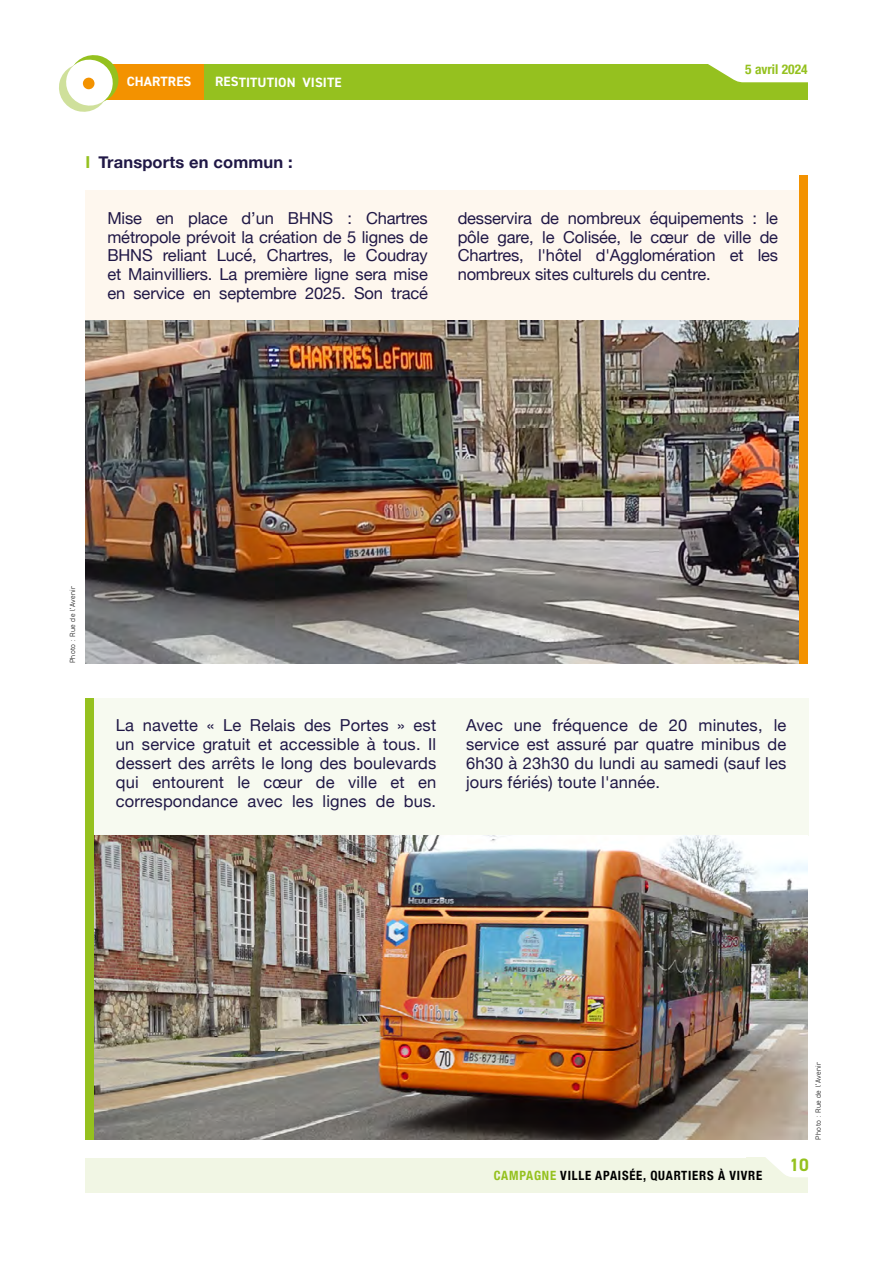
<style>
.page{position:relative;width:893px;height:1263px;background:#fff}
.page>*{position:absolute;margin:0;border:0;box-sizing:border-box;transform-origin:0 0}
.t1{font:700 18px "DIN2014";color:#95c11f}
.t2{font:16.5px/18.9px "Helvetica Neue";letter-spacing:-.01em;color:#201846;text-align:justify}
.t3{font:700 16.5px "Helvetica Neue";letter-spacing:.01em;color:#201846}
.t4{font:700 13.5px "DIN2014";letter-spacing:.005em;color:#fff}
.t5{font:700 condensed 13.5px "Helvetica Neue";color:#95c11f}
.t6{font:700 condensed 12.75px "Helvetica Neue";letter-spacing:.06em;color:#000}
.t7{font:300 7.5px "DIN2014";letter-spacing:.05em;color:#000}
.s1{color:#95c11f}
</style>
<div class="page">
<div style="left:85px;top:1158px;width:662px;height:34px;background:#f1f6e4"></div>
<svg style="left:666px;top:1157px;width:142px;height:36px"></svg>
<div style="left:85px;top:191px;width:723px;height:137px;background:#fef7ee"></div>
<div style="left:86px;top:698px;width:723px;height:138px;background:#f7faf0"></div>
<img style="left:85px;top:320px;width:714px;height:343px">
<div style="left:799px;top:175px;width:9px;height:488px;background:#f39200"></div>
<img style="left:94px;top:836px;width:714px;height:304px">
<div style="left:85px;top:698px;width:9px;height:442px;background:#95c11f"></div>
<div style="left:94px;top:64px;width:714px;height:36px;background:#95c11f"></div>
<svg style="left:59px;top:55px;width:145px;height:57px"></svg>
<svg style="left:83px;top:77px;width:12px;height:13px"></svg>
<svg style="left:708px;top:64px;width:100px;height:19px"></svg>
<p class="t4" style="left:127px;top:73px;width:66px">CHARTRES</p>
<p class="t4" style="left:215px;top:73px;width:128px">RESTITUTION VISITE</p>
<p class="t3" style="left:86px;top:149px;width:209px"><span class="s1">I</span> Transports en commun :</p>
<p class="t5" style="left:745px;top:58px;width:64px">5 avril 2024</p>
<p class="t2" style="left:107px;top:209px;width:322px">Mise en place d’un BHNS : Chartres métropole prévoit la création de 5 lignes de BHNS reliant Lucé, Chartres, le Coudray et Mainvilliers. La première ligne sera mise en service en septembre 2025. Son tracé</p>
<p class="t2" style="left:458px;top:209px;width:322px">desservira de nombreux équipements : le pôle gare, le Colisée, le cœur de ville de Chartres, l'hôtel d'Agglomération et les nombreux sites culturels du centre.</p>
<p class="t7" style="left:68px;top:663px;width:79px;rotate:-90deg">Photo : Rue de l’Avenir</p>
<p class="t2" style="left:116px;top:717px;width:322px">La navette « Le Relais des Portes » est un service gratuit et accessible à tous. Il dessert des arrêts le long des boulevards qui entourent le cœur de ville et en correspondance avec les lignes de bus.</p>
<p class="t2" style="left:466px;top:717px;width:322px">Avec une fréquence de 20 minutes, le service est assuré par quatre minibus de 6h30 à 23h30 du lundi au samedi (sauf les jours fériés) toute l'année.</p>
<p class="t6" style="left:494px;top:1164px;width:270px"><span class="s1">CAMPAGNE</span> VILLE APAISÉE, QUARTIERS À VIVRE</p>
<p class="t7" style="left:814px;top:1140px;width:79px;rotate:-90deg">Photo : Rue de l’Avenir</p>
<p class="t1" style="left:789px;top:1152px;width:21px">10</p>
</div>
